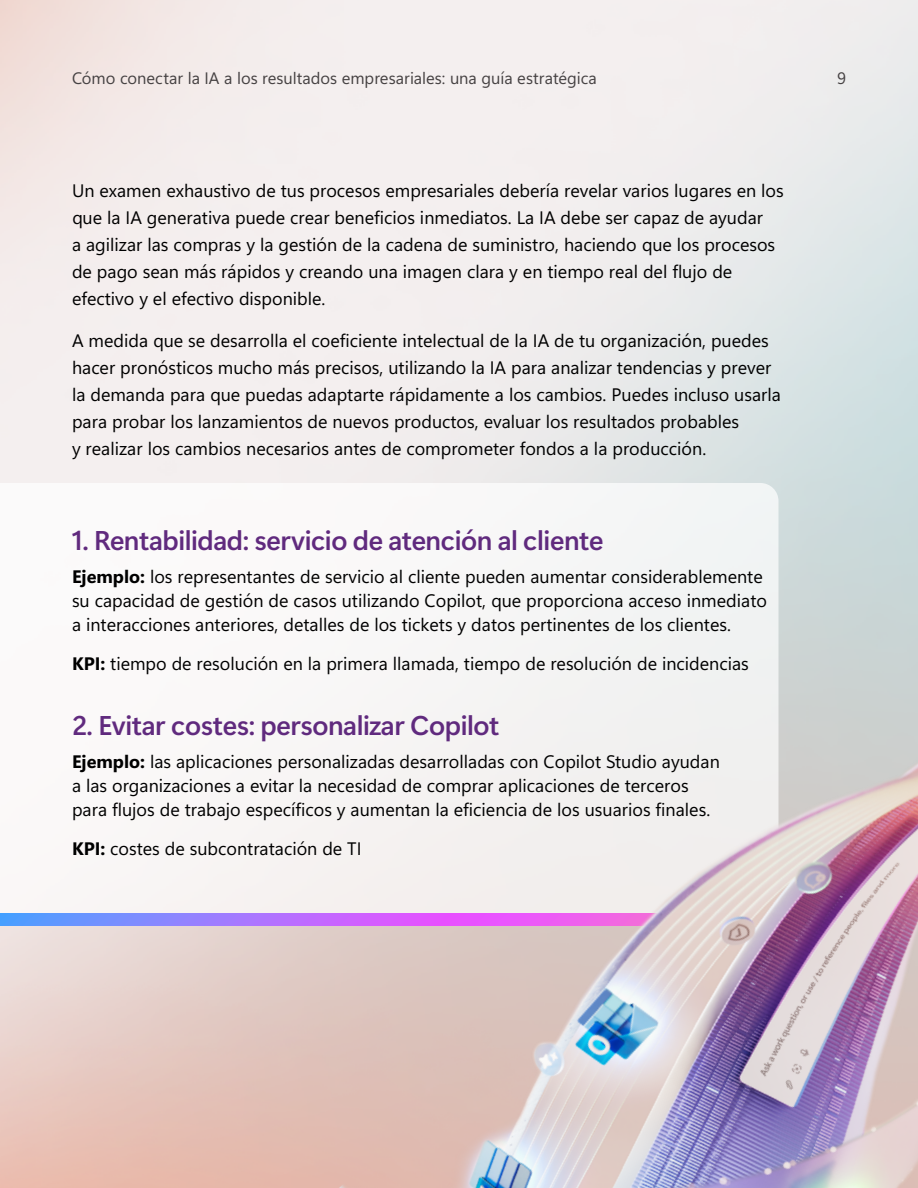
<style>
.page{position:relative;width:918px;height:1188px;background:#fff}
.page>*{position:absolute;margin:0;border:0;box-sizing:border-box;transform-origin:0 0}
.H3_18_22{font:27px "Segoe Sans 240000";letter-spacing:-.015em;color:#602a7e}
.Body_12_18{font:18px/27px "Segoe Sans a 8000";color:#000}
.body_copy_12_16{font:18px/24px "Segoe Sans a 8000";color:#000}
.t1{font:16.5px "Segoe Sans a 8000";color:#454142}
.s1{font-family:"Segoe Sans a 8000 2 bc 0000"}
</style>
<div class="page">
<svg style="left:0;top:483px;width:778px;height:431px"></svg>
<svg style="left:0;top:914px;width:339px;height:12px;background:#8a84ff"></svg>
<img style="left:339px;top:645px;width:579px;height:543px">
<p class="t1" style="left:72px;top:67px;width:527px">Cómo conectar la IA a los resultados empresariales: una guía estratégica</p>
<p class="t1" style="left:837px;top:67px;width:10px">9</p>
<p class="Body_12_18" style="left:72px;top:177px;width:713px">Un examen exhaustivo de tus procesos empresariales debería revelar varios lugares en los que la IA generativa puede crear beneficios inmediatos. La IA debe ser capaz de ayudar<br>a agilizar las compras y la gestión de la cadena de suministro, haciendo que los procesos de pago sean más rápidos y creando una imagen clara y en tiempo real del flujo de efectivo y el efectivo disponible.</p>
<p class="Body_12_18" style="left:72px;top:327px;width:710px">A medida que se desarrolla el coeficiente intelectual de la IA de tu organización, puedes hacer pronósticos mucho más precisos, utilizando la IA para analizar tendencias y prever la demanda para que puedas adaptarte rápidamente a los cambios. Puedes incluso usarla para probar los lanzamientos de nuevos productos, evaluar los resultados probables<br>y realizar los cambios necesarios antes de comprometer fondos a la producción.</p>
<h3 class="H3_18_22" style="left:72px;top:521px;width:533px">1. Rentabilidad: servicio de atención al cliente</h3>
<p class="body_copy_12_16" style="left:72px;top:564px;width:697px"><span class="s1">Ejemplo:</span> los representantes de servicio al cliente pueden aumentar considerablemente su capacidad de gestión de casos utilizando Copilot, que proporciona acceso inmediato a interacciones anteriores, detalles de los tickets y datos pertinentes de los clientes.</p>
<p class="body_copy_12_16" style="left:72px;top:651px;width:678px"><span class="s1">KPI:</span> tiempo de resolución en la primera llamada, tiempo de resolución de incidencias</p>
<h3 class="H3_18_22" style="left:72px;top:706px;width:429px">2. Evitar costes: personalizar Copilot</h3>
<p class="body_copy_12_16" style="left:72px;top:749px;width:649px"><span class="s1">Ejemplo:</span> las aplicaciones personalizadas desarrolladas con Copilot Studio ayudan a las organizaciones a evitar la necesidad de comprar aplicaciones de terceros para flujos de trabajo específicos y aumentan la eficiencia de los usuarios finales.</p>
<p class="body_copy_12_16" style="left:72px;top:836px;width:291px"><span class="s1">KPI:</span> costes de subcontratación de TI</p>
</div>
